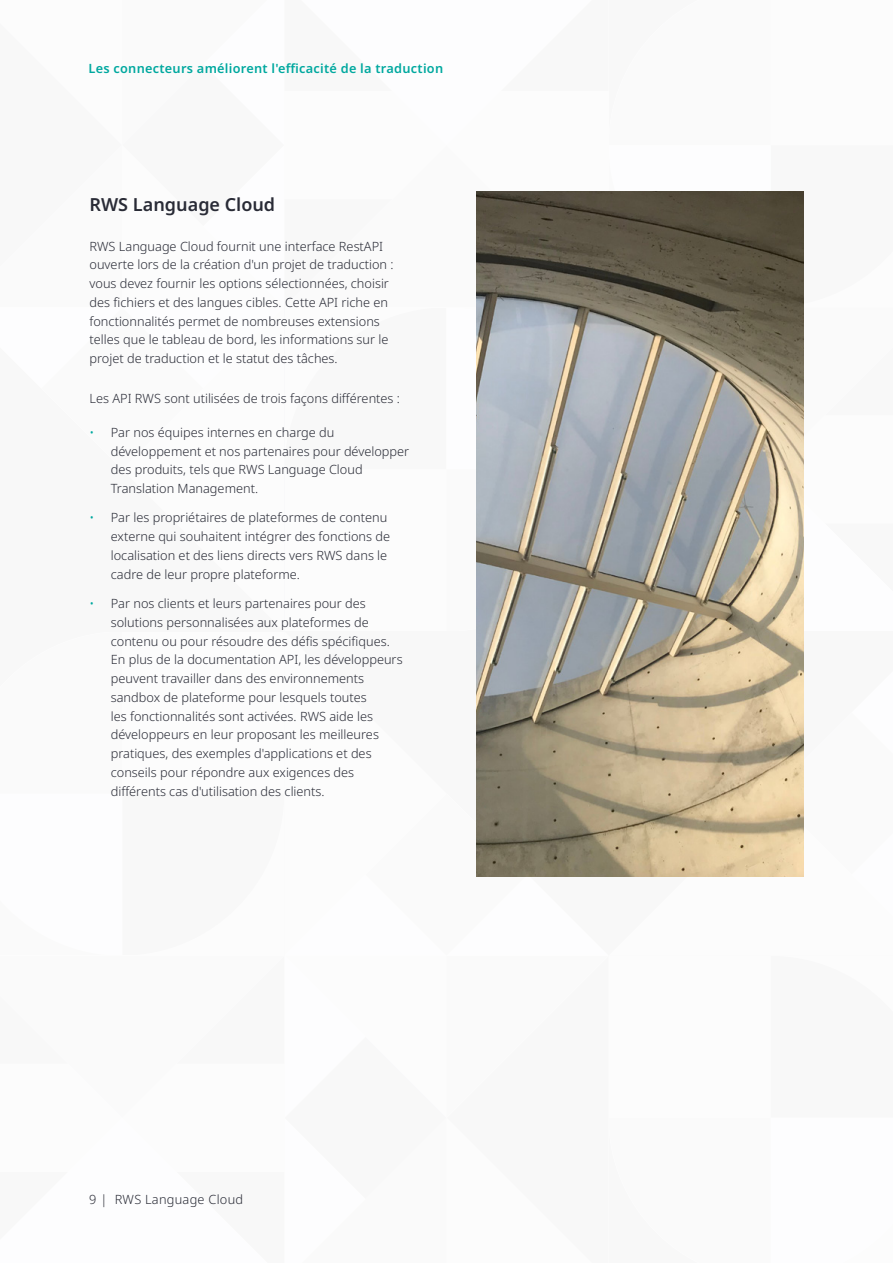
<style>
.page{position:relative;width:893px;height:1263px;background:#fff}
.page>*{position:absolute;margin:0;border:0;box-sizing:border-box;transform-origin:0 0}
.t1{font:600 18px "Noto Sans";color:#292b36}
.t2{font:300 12.75px/18.8px "Noto Sans";color:#292b36}
.t3{font:600 12.75px "Noto Sans";letter-spacing:.02em;color:#00a89f}
.t4{font:300 12.75px "Noto Sans";letter-spacing:.02em;color:#292b36}
.s1{color:#00a89f}
</style>
<div class="page">
<img style="left:476px;top:191px;width:327px;height:685px">
<p class="t3" style="left:89px;top:60px;width:356px">Les connecteurs améliorent l'efficacité de la traduction</p>
<h1 class="t1" style="left:90px;top:191px;width:187px">RWS Language Cloud</h1>
<p class="t2" style="left:90px;top:237px;width:306px">RWS Language Cloud fournit une interface RestAPI ouverte lors de la création d'un projet de traduction : vous devez fournir les options sélectionnées, choisir des fichiers et des langues cibles. Cette API riche en fonctionnalités permet de nombreuses extensions telles que le tableau de bord, les informations sur le projet de traduction et le statut des tâches.</p>
<p class="t2" style="left:90px;top:389px;width:312px">Les API RWS sont utilisées de trois façons différentes :</p>
<p class="t2" style="left:111px;top:423px;width:300px;text-indent:-21px"><span class="s1">•</span> Par nos équipes internes en charge du développement et nos partenaires pour développer des produits, tels que RWS Language Cloud Translation Management.</p>
<p class="t2" style="left:111px;top:509px;width:281px;text-indent:-21px"><span class="s1">•</span> Par les propriétaires de plateformes de contenu externe qui souhaitent intégrer des fonctions de localisation et des liens directs vers RWS dans le cadre de leur propre plateforme.</p>
<p class="t2" style="left:111px;top:594px;width:293px;text-indent:-21px"><span class="s1">•</span> Par nos clients et leurs partenaires pour des solutions personnalisées aux plateformes de contenu ou pour résoudre des défis spécifiques.<br>En plus de la documentation API, les développeurs peuvent travailler dans des environnements sandbox de plateforme pour lesquels toutes<br>les fonctionnalités sont activées. RWS aide les développeurs en leur proposant les meilleures pratiques, des exemples d'applications et des conseils pour répondre aux exigences des différents cas d'utilisation des clients.</p>
<p class="t4" style="left:89px;top:1191px;width:155px">9 | RWS Language Cloud</p>
</div>
